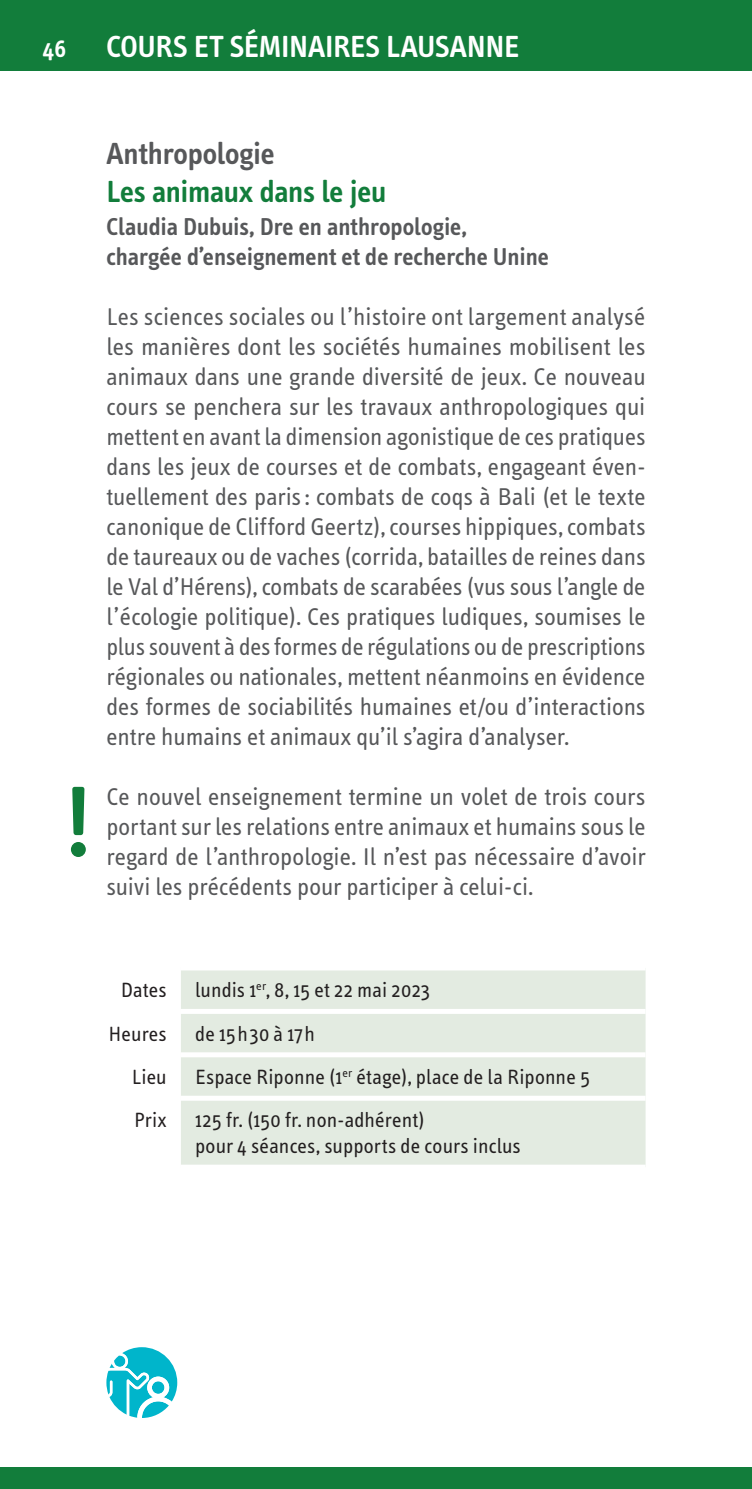
<style>
.page{position:relative;width:752px;height:1489px;background:#fff}
.page>*{position:absolute;margin:0;border:0;box-sizing:border-box;transform-origin:0 0}
.Texte{font:600 100px "Info Text";color:#127d3b}
.En-tete_de_page{font:600 31.25px "Info Text";letter-spacing:-.01em;color:#fff}
.Titre{font:600 31.25px "Info Text";letter-spacing:-.01em;color:#127d3b}
.Titre-2{font:600 31.25px "Info Text";letter-spacing:-.005em;color:#57585a}
.Texte-2{font:25px/30px "Info Text";letter-spacing:-.005em;color:#57585a;text-align:justify}
.Titre-3{font:600 25px/30px "Info Text";color:#57585a}
.Texte-3{font:600 25px "Info Text";color:#fff}
.Texte-4{font:21.25px/25.5px "Info Text";letter-spacing:.005em;color:#231f20}
</style>
<div class="page">
<div style="left:181px;top:970px;width:464px;height:194px;background:#e3ebe1"></div>
<div style="left:181px;top:1008px;width:464px;height:5px;background:#fff"></div>
<div style="left:181px;top:1052px;width:464px;height:5px;background:#fff"></div>
<div style="left:181px;top:1095px;width:464px;height:5px;background:#fff"></div>
<svg style="left:106px;top:1347px;width:71px;height:70px"></svg>
<div style="left:0;top:0;width:751px;height:71px;background:#127d3b"></div>
<div style="left:0;top:1467px;width:751px;height:21px;background:#127d3b"></div>
<p class="Texte-3" style="left:43px;top:34px;width:25px">46</p>
<p class="En-tete_de_page" style="left:106px;top:28px;width:414px">COURS ET SÉMINAIRES LAUSANNE</p>
<p class="Texte" style="left:64px;top:766px;width:30px">!</p>
<p class="Titre-2" style="left:106px;top:136px;width:170px">Anthropologie</p>
<p class="Titre" style="left:106px;top:173px;width:281px">Les animaux dans le jeu</p>
<p class="Titre-3" style="left:106px;top:212px;width:444px">Claudia Dubuis, Dre en anthropologie,<br>chargée d’enseignement et de recherche Unine</p>
<p class="Texte-2" style="left:106px;top:302px;width:540px">Les sciences sociales ou l’histoire ont largement analysé les manières dont les sociétés humaines mobilisent les animaux dans une grande diversité de jeux. Ce nouveau cours se penchera sur les travaux anthropologiques qui mettent en avant la dimension agonistique de ces pratiques dans les jeux de courses et de combats, engageant éven&shy;tuellement des paris: combats de coqs à Bali (et le texte canonique de Clifford Geertz), courses hippiques, combats de taureaux ou de vaches (corrida, batailles de reines dans le Val d’Hérens), combats de scarabées (vus sous l’angle de l’écologie politique). Ces pratiques ludiques, soumises le plus souvent à des formes de régulations ou de prescriptions régionales ou nationales, mettent néanmoins en évidence des formes de sociabilités humaines et/ou d’interactions entre humains et animaux qu’il s’agira d’analyser.</p>
<p class="Texte-2" style="left:106px;top:782px;width:540px">Ce nouvel enseignement termine un volet de trois cours portant sur les relations entre animaux et humains sous le regard de l’anthropologie. Il n’est pas nécessaire d’avoir suivi les précédents pour participer à celui-ci.</p>
<p class="Texte-4" style="left:121px;top:977px;width:47px">Dates</p>
<p class="Texte-4" style="left:195px;top:977px;width:236px">lundis 1<sup>er</sup>, 8, 15 et 22 mai 2023</p>
<p class="Texte-4" style="left:108px;top:1020px;width:60px">Heures</p>
<p class="Texte-4" style="left:195px;top:1020px;width:121px">de 15 h 30 à 17 h</p>
<p class="Texte-4" style="left:132px;top:1064px;width:36px">Lieu</p>
<p class="Texte-4" style="left:195px;top:1064px;width:396px">Espace Riponne (1<sup>er</sup> étage), place de la Riponne 5</p>
<p class="Texte-4" style="left:134px;top:1107px;width:34px">Prix</p>
<p class="Texte-4" style="left:195px;top:1107px;width:327px">125 fr. (150 fr. non-adhérent)<br>pour 4 séances, supports de cours inclus</p>
</div>
